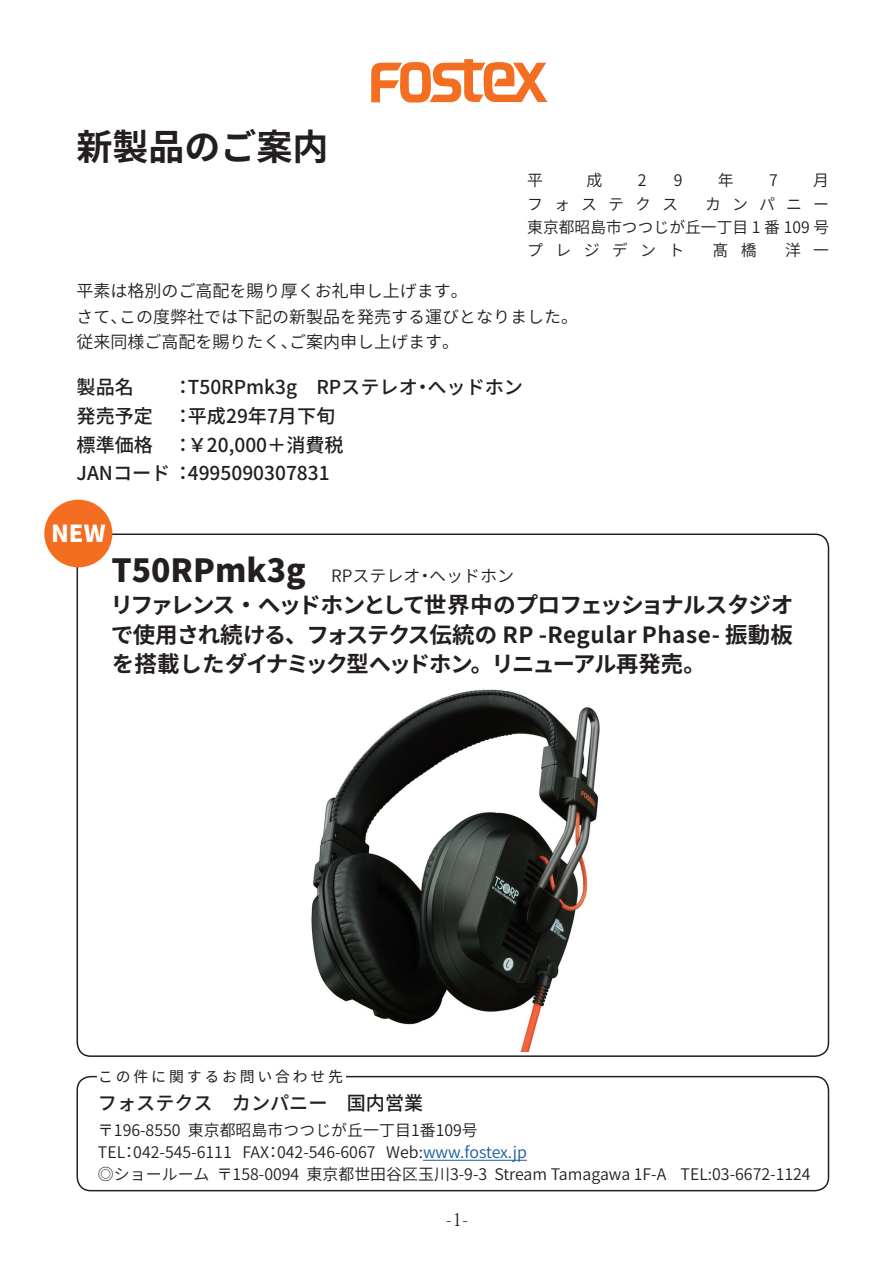
<style>
.page{position:relative;width:893px;height:1263px;background:#fff}
.page>*{position:absolute;margin:0;border:0;box-sizing:border-box;transform-origin:0 0}
.t1{font:700 36px "Source Han Sans JP";color:#231f20}
.t2{font:800 23.4px "Source Han Sans JP";color:#fff}
.t3{font:700 22.35px/29.7px "Source Han Sans JP";color:#231f20;text-align:justify}
.t4{font:500 19.2px/28.7px "Source Han Sans JP";color:#231f20}
.t5{font:300 18px "Koz Min Pro";color:#231f20}
.t6{font:16.95px/25.5px "Source Han Sans JP";color:#231f20}
.t7{font:15.9px/23.4px "Source Han Sans JP";color:#231f20;text-align:justify}
.t8{font:14.85px "Source Han Sans JP";letter-spacing:.19em;color:#231f20}
.s1{font-weight:800;font-size:31.95px}
.s2{color:#175d9e}
</style>
<div class="page">
<div style="left:76px;top:1076px;width:753px;height:115px;border:2px solid #231f20;border-radius:14px"></div>
<div style="left:97px;top:1065px;width:248px;height:24px;background:#fff"></div>
<svg style="left:371px;top:59px;width:176px;height:44px"></svg>
<div style="left:44px;top:500px;width:68px;height:67px;background:#f36e21;border-radius:50%"></div>
<img style="left:311px;top:689px;width:289px;height:362px">
<hr style="left:423px;top:1160px;width:104px;height:1px;background:#175d9e">
<h1 class="t1" style="left:77px;top:126px;width:254px">新製品のご案内</h1>
<p class="t7" style="left:527px;top:169px;width:17px">平</p>
<p class="t7" style="left:586px;top:169px;width:17px">成</p>
<p class="t7" style="left:638px;top:169px;width:10px">2</p>
<p class="t7" style="left:674px;top:169px;width:10px">9</p>
<p class="t7" style="left:718px;top:169px;width:17px">年</p>
<p class="t7" style="left:769px;top:169px;width:10px">7</p>
<p class="t7" style="left:527px;top:169px;width:303px;text-indent:286px">月フォステクス　カンパニー東京都昭島市つつじが丘一丁目 1 番 109 号プレジデント　髙橋　洋一</p>
<p class="t6" style="left:77px;top:279px;width:503px">平素は格別のご高配を賜り厚くお礼申し上げます。<br>さて、この度弊社では下記の新製品を発売する運びとなりました。従来同様ご高配を賜りたく、ご案内申し上げます。</p>
<p class="t4" style="left:77px;top:373px;width:78px">製品名発売予定標準価格</p>
<p class="t4" style="left:173px;top:373px;width:351px">：T50RPmk3g　RPステレオ・ヘッドホン</p>
<p class="t4" style="left:173px;top:402px;width:163px">：平成29年7月下旬</p>
<p class="t4" style="left:173px;top:431px;width:172px">：￥20,000＋消費税</p>
<p class="t4" style="left:77px;top:459px;width:255px">JANコード：4995090307831</p>
<h2 class="t2" style="left:51px;top:520px;width:56px">NEW</h2>
<p class="t6" style="left:111px;top:563px;width:404px"><span class="s1">T50RPmk3g</span> RPステレオ・ヘッドホン</p>
<h3 class="t3" style="left:111px;top:590px;width:685px">リファレンス・ヘッドホンとして世界中のプロフェッショナルスタジオで使用され続ける、フォステクス伝統の RP -Regular Phase- 振動板を搭載したダイナミック型ヘッドホン。リニューアル再発売。</h3>
<p class="t8" style="left:98px;top:1068px;width:246px">この件に関するお問い合わせ先</p>
<p class="t4" style="left:98px;top:1089px;width:327px">フォステクス　カンパニー　国内営業</p>
<p class="t7" style="left:98px;top:1119px;width:714px;line-height:22.4px;text-align:left">〒196-8550 東京都昭島市つつじが丘一丁目1番109号<br>TEL：042-545-6111 FAX：042-546-6067 Web:<span class="s2">www.fostex.jp<br></span>◎ショールーム 〒158-0094 東京都世田谷区玉川3-9-3 Stream Tamagawa 1F-A TEL:03-6672-1124</p>
<p class="t5" style="left:446px;top:1207px;width:24px">-1-</p>
</div>
